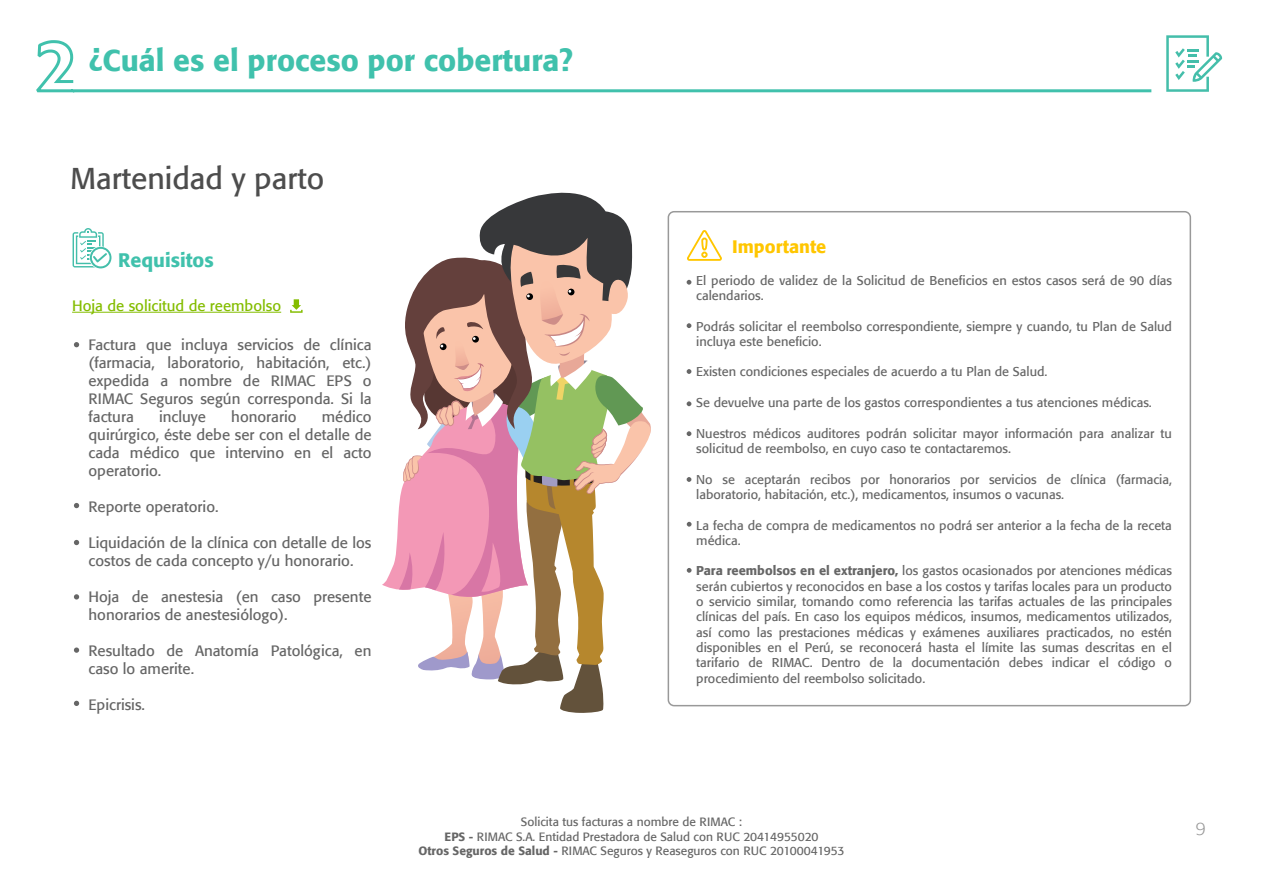
<style>
.page{position:relative;width:1263px;height:893px;background:#fff}
.page>*{position:absolute;margin:0;border:0;box-sizing:border-box;transform-origin:0 0}
.t1{font:500 30px "Formata";color:#40c1ac}
.t2{font:30px "Formata";color:#4d4d4d}
.t3{font:500 19.5px "Formata";color:#40c1ac}
.t4{font:500 18px "Formata";color:#ffc600}
.t5{font:300 18px "Formata";color:#999}
.t6{font:15px/18px "Formata";color:#666}
.t7{font:15px "Formata";color:#84bd00}
.t8{font:12.75px/15.3px "Formata";color:#666}
.t9{font:12px/14.4px "Formata";color:#666;text-align:center}
.s1{font-weight:500}
</style>
<div class="page">
<svg style="left:382px;top:192px;width:269px;height:521px"></svg>
<svg style="left:36px;top:40px;width:1116px;height:53px"></svg>
<div style="left:668px;top:211px;width:523px;height:495px;border:2px solid #999;border-radius:6px"></div>
<svg style="left:687px;top:477px;width:4px;height:5px"></svg>
<svg style="left:687px;top:431px;width:4px;height:5px"></svg>
<svg style="left:687px;top:280px;width:4px;height:5px"></svg>
<svg style="left:687px;top:323px;width:4px;height:5px"></svg>
<svg style="left:687px;top:369px;width:4px;height:5px"></svg>
<svg style="left:687px;top:401px;width:4px;height:5px"></svg>
<svg style="left:687px;top:568px;width:4px;height:5px"></svg>
<svg style="left:687px;top:522px;width:4px;height:5px"></svg>
<svg style="left:687px;top:231px;width:34px;height:30px"></svg>
<hr style="left:72px;top:312px;width:209px;height:1px;background:#84bd00">
<svg style="left:74px;top:342px;width:5px;height:5px"></svg>
<svg style="left:74px;top:503px;width:5px;height:5px"></svg>
<svg style="left:74px;top:540px;width:5px;height:5px"></svg>
<svg style="left:74px;top:594px;width:5px;height:5px"></svg>
<svg style="left:74px;top:647px;width:5px;height:6px"></svg>
<svg style="left:74px;top:701px;width:5px;height:5px"></svg>
<svg style="left:1166px;top:35px;width:56px;height:57px"></svg>
<svg style="left:73px;top:228px;width:38px;height:41px"></svg>
<svg style="left:290px;top:299px;width:13px;height:14px"></svg>
<h1 class="t1" style="left:89px;top:42px;width:486px">¿Cuál es el proceso por cobertura?</h1>
<h1 class="t2" style="left:70px;top:161px;width:255px">Martenidad y parto</h1>
<h2 class="t3" style="left:118px;top:248px;width:97px">Requisitos</h2>
<p class="t7" style="left:72px;top:297px;width:211px">Hoja de solicitud de reembolso</p>
<p class="t6" style="left:88px;top:335px;width:285px;text-align:justify">Factura que incluya servicios de clínica (farmacia, laboratorio, habitación, etc.) expedida a nombre de RIMAC EPS o RIMAC Seguros según corresponda. Si la factura</p>
<p class="t6" style="left:88px;top:407px;width:285px;text-align:justify;text-indent:233px">médico quirúrgico, éste debe ser con el detalle de cada médico que intervino en el acto operatorio.</p>
<p class="t6" style="left:88px;top:497px;width:131px">Reporte operatorio.</p>
<p class="t6" style="left:88px;top:533px;width:285px">Liquidación de la clínica con detalle de los costos de cada concepto y/u honorario.</p>
<p class="t6" style="left:88px;top:587px;width:285px">Hoja de anestesia (en caso presente honorarios de anestesiólogo).</p>
<p class="t6" style="left:88px;top:641px;width:284px">Resultado de Anatomía Patológica, en caso lo amerite.</p>
<p class="t6" style="left:88px;top:695px;width:58px">Epicrisis.</p>
<p class="t6" style="left:159px;top:407px;width:48px">incluye</p>
<p class="t6" style="left:231px;top:407px;width:67px">honorario</p>
<h3 class="t4" style="left:732px;top:235px;width:96px">Importante</h3>
<p class="t8" style="left:696px;top:272px;width:477px">El periodo de validez de la Solicitud de Beneficios en estos casos será de 90 días calendarios.</p>
<p class="t8" style="left:696px;top:318px;width:477px">Podrás solicitar el reembolso correspondiente, siempre y cuando, tu Plan de Salud incluya este beneficio.</p>
<p class="t8" style="left:696px;top:364px;width:353px">Existen condiciones especiales de acuerdo a tu Plan de Salud.</p>
<p class="t8" style="left:696px;top:395px;width:457px">Se devuelve una parte de los gastos correspondientes a tus atenciones médicas.</p>
<p class="t8" style="left:696px;top:425px;width:477px">Nuestros médicos auditores podrán solicitar mayor información para analizar tu solicitud de reembolso, en cuyo caso te contactaremos.</p>
<p class="t8" style="left:696px;top:471px;width:477px">No se aceptarán recibos por honorarios por servicios de clínica (farmacia, laboratorio, habitación, etc.), medicamentos, insumos o vacunas.</p>
<p class="t8" style="left:696px;top:517px;width:477px">La fecha de compra de medicamentos no podrá ser anterior a la fecha de la receta médica.</p>
<p class="t8" style="left:696px;top:563px;width:477px;text-align:justify"><span class="s1">Para reembolsos en el extranjero,</span> los gastos ocasionados por atenciones médicas serán cubiertos y reconocidos en base a los costos y tarifas locales para un producto o servicio similar, tomando como referencia las tarifas actuales de las principales clínicas del país. En caso los equipos médicos, insumos, medicamentos utilizados, así como las prestaciones médicas y exámenes auxiliares practicados, no estén disponibles en el Perú, se reconocerá hasta el límite las sumas descritas en el tarifario de RIMAC. Dentro de la documentación debes indicar el código o procedimiento del reembolso solicitado.</p>
<p class="t9" style="left:418px;top:815px;width:428px">Solicita tus facturas a nombre de RIMAC :<br><span class="s1">EPS -</span> RIMAC S.A. Entidad Prestadora de Salud con RUC 20414955020<br><span class="s1">Otros Seguros de Salud -</span> RIMAC Seguros y Reaseguros con RUC 20100041953</p>
<h3 class="t5" style="left:1195px;top:818px;width:12px">9</h3>
</div>
